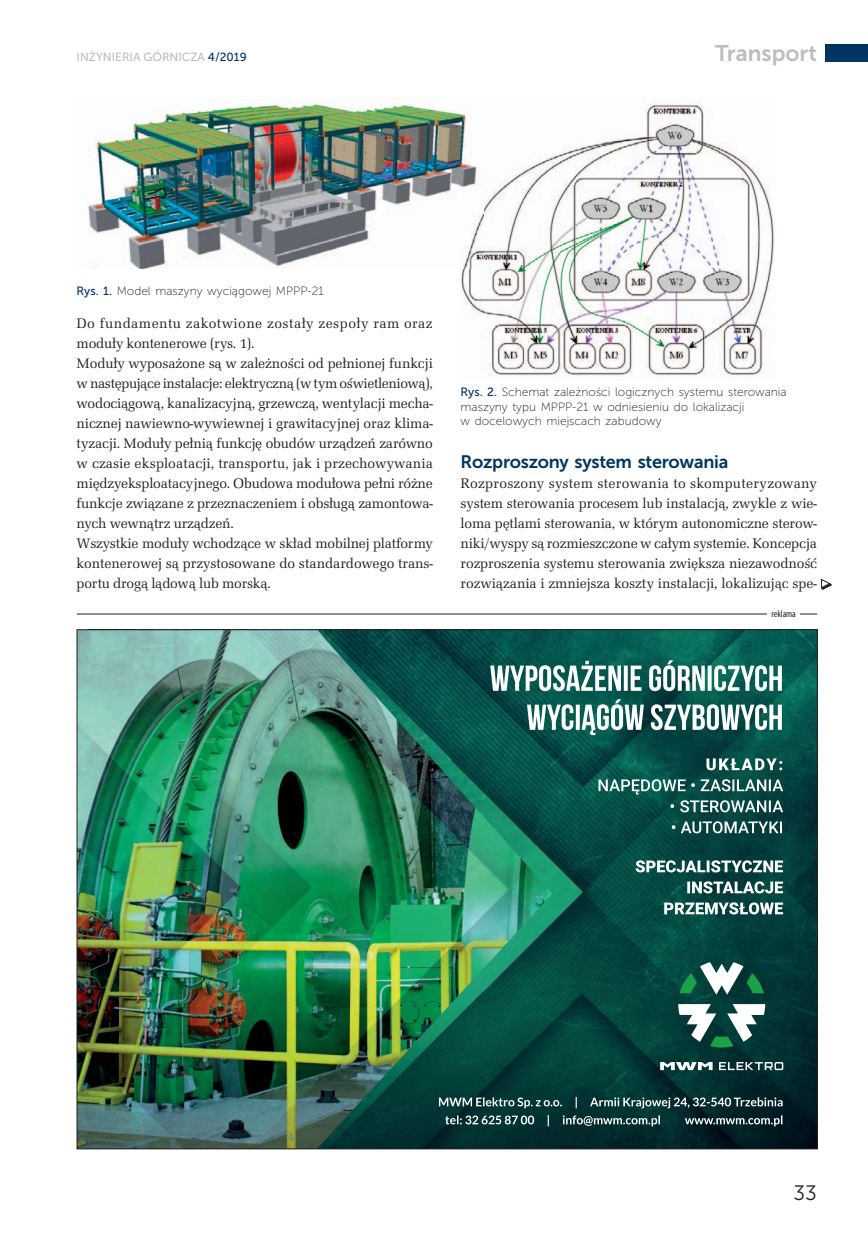
<style>
.page{position:relative;width:868px;height:1234px;background:#fff}
.page>*{position:absolute;margin:0;border:0;box-sizing:border-box;transform-origin:0 0}
.t1{font:22.5px "Museo Sans 700";color:#bcbdc0}
.t2{font:20.7px "Museo Sans 300";color:#231f20}
.t3{font:18px "Museo Sans 700";letter-spacing:-.015em;color:#003562}
.t4{font:14.25px/20px "URW Latino TCE";letter-spacing:-.015em;color:#231f20}
.t5{font:12px/14.4px "Museo Sans 100";color:#231f20}
.t6{font:11.7px "Museo Sans 500";color:#bcbdc0}
.t7{font:condensed 9.75px "Myriad Pro";color:#231f20}
.s1{color:#003562}
.s2{font-family:"Museo Sans 500";color:#003562}
</style>
<div class="page">
<div style="left:825px;top:44px;width:42px;height:17px;background:#003562"></div>
<hr style="left:77px;top:613px;width:740px;height:1px;background:#231f20">
<div style="left:767px;top:605px;width:33px;height:16px;background:#fff"></div>
<img style="left:88px;top:103px;width:372px;height:166px">
<img style="left:461px;top:98px;width:314px;height:279px">
<img style="left:460px;top:98px;width:23px;height:171px">
<img style="left:552px;top:631px;width:263px;height:515px">
<svg style="left:552px;top:1114px;width:230px;height:11px;background:#3c5a5c"></svg>
<svg style="left:552px;top:1096px;width:230px;height:12px;background:#3b5d5e"></svg>
<img style="left:79px;top:631px;width:473px;height:515px">
<svg style="left:660px;top:1061px;width:52px;height:8px"></svg>
<svg style="left:679px;top:961px;width:84px;height:33px"></svg>
<svg style="left:678px;top:1003px;width:87px;height:44px"></svg>
<svg style="left:719px;top:1061px;width:64px;height:8px"></svg>
<svg style="left:527px;top:699px;width:254px;height:36px"></svg>
<svg style="left:490px;top:660px;width:291px;height:31px"></svg>
<svg style="left:671px;top:821px;width:110px;height:12px"></svg>
<svg style="left:670px;top:800px;width:113px;height:12px"></svg>
<svg style="left:598px;top:779px;width:185px;height:15px"></svg>
<svg style="left:706px;top:758px;width:76px;height:12px"></svg>
<svg style="left:664px;top:902px;width:119px;height:12px"></svg>
<svg style="left:687px;top:881px;width:96px;height:12px"></svg>
<svg style="left:635px;top:860px;width:148px;height:12px"></svg>
<svg style="left:821px;top:578px;width:9px;height:5px"></svg>
<div style="left:821px;top:583px;width:10px;height:6px;border:1px solid #231f20"></div>
<p class="t6" style="left:77px;top:53px;width:172px">INŻYNIERIA GÓRNICZA <span class="s1">4/2019</span></p>
<h1 class="t1" style="left:715px;top:45px;width:103px">Transport</h1>
<p class="t5" style="left:77px;top:284px;width:248px"><span class="s2">Rys. 1.</span> Model maszyny wyciągowej MPPP-21</p>
<p class="t4" style="left:77px;top:313px;width:358px">Do fundamentu zakotwione zostały zespoły ram oraz moduły kontenerowe (rys. 1).<br>Moduły wyposażone są w zależności od pełnionej funkcji w następujące instalacje: elektryczną (w tym oświetleniową), wodociągową, kanalizacyjną, grzewczą, wentylacji mecha&shy;nicznej nawiewno-wywiewnej i grawitacyjnej oraz klima&shy;tyzacji. Moduły pełnią funkcję obudów urządzeń zarówno w czasie eksploatacji, transportu, jak i przechowywania międzyeksploatacyjnego. Obudowa modułowa pełni różne funkcje związane z przeznaczeniem i obsługą zamontowa&shy;nych wewnątrz urządzeń.<br>Wszystkie moduły wchodzące w skład mobilnej platformy kontenerowej są przystosowane do standardowego trans&shy;portu drogą lądową lub morską.</p>
<p class="t5" style="left:460px;top:386px;width:327px"><span class="s2">Rys. 2.</span> Schemat zależności logicznych systemu sterowania maszyny typu MPPP-21 w odniesieniu do lokalizacji<br>w docelowych miejscach zabudowy</p>
<p class="t3" style="left:460px;top:454px;width:269px">Rozproszony system sterowania</p>
<p class="t4" style="left:460px;top:473px;width:358px;text-align:justify">Rozproszony system sterowania to skomputeryzowany system sterowania procesem lub instalacją, zwykle z wie&shy;loma pętlami sterowania, w którym autonomiczne sterow&shy;niki/wyspy są rozmieszczone w całym systemie. Koncepcja rozproszenia systemu sterowania zwiększa niezawodność rozwiązania i zmniejsza koszty instalacji, lokalizując spe-</p>
<p class="t7" style="left:771px;top:607px;width:26px">reklama</p>
<h2 class="t2" style="left:793px;top:1184px;width:25px">33</h2>
</div>
